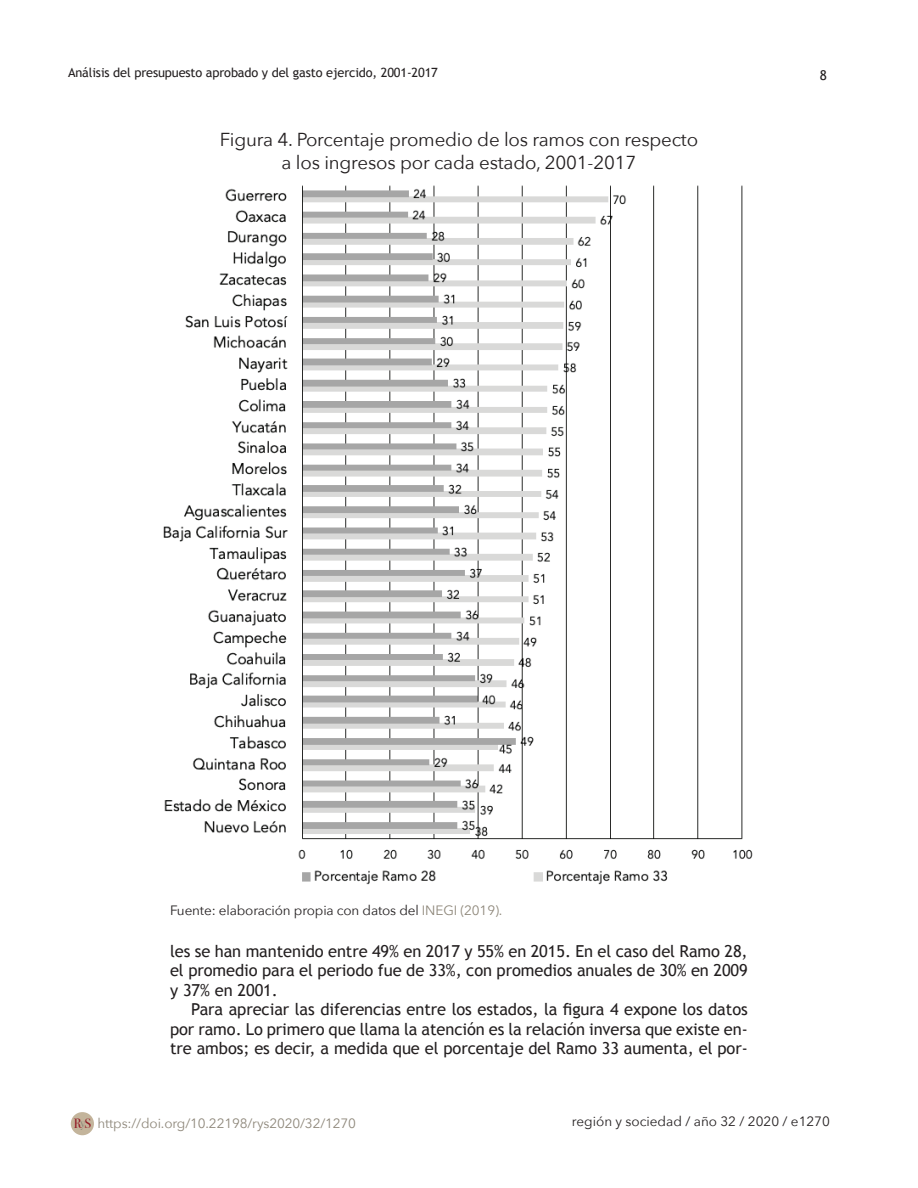
<style>
.page{position:relative;width:918px;height:1188px;background:#fff}
.page>*{position:absolute;margin:0;border:0;box-sizing:border-box;transform-origin:0 0}
.t1{font:18.75px/22.5px "Avenir Next";letter-spacing:-.01em;color:#231f20;text-align:center}
.t2{font:16.5px/19.5px "Trebuchet MS";letter-spacing:-.005em;color:#231f20;text-align:justify}
.t3{font:13.5px "Avenir Next";letter-spacing:-.01em;color:#231f20}
.t4{font:13.5px "Avenir Next";letter-spacing:-.01em;color:#8e877a}
.t5{font:13.5px "Trebuchet MS";color:#231f20}
.t6{font:12.75px "Trebuchet MS";letter-spacing:-.01em;color:#231f20}
.s1{color:#8e877a}
.s2{font-family:"Bodoni Svty Two ITCTT";color:#931924}
.s3{font-family:"Bodoni Svty Two ITCTT";font-size:12px}
</style>
<div class="page">
<div style="left:71px;top:1112px;width:23px;height:23px;background:#c3b49b;border-radius:50%"></div>
<img style="left:163px;top:185px;width:590px;height:700px">
<p class="t6" style="left:68px;top:65px;width:371px">Análisis del presupuesto aprobado y del gasto ejercido, 2001-2017</p>
<p class="t1" style="left:220px;top:128px;width:480px">Figura 4. Porcentaje promedio de los ramos con respecto a los ingresos por cada estado, 2001-2017</p>
<p class="t5" style="left:820px;top:67px;width:9px">8</p>
<p class="t3" style="left:170px;top:899px;width:334px">Fuente: elaboración propia con datos del <span class="s1">INEGI (2019).</span></p>
<p class="t2" style="left:170px;top:941px;width:579px">les se han mantenido entre 49% en 2017 y 55% en 2015. En el caso del Ramo 28, el promedio para el periodo fue de 33%, con promedios anuales de 30% en 2009 y 37% en 2001.</p>
<p class="t2" style="left:170px;top:1000px;width:579px;text-indent:21px">Para apreciar las diferencias entre los estados, la figura 4 expone los datos por ramo. Lo primero que llama la atención es la relación inversa que existe en&shy;tre ambos; es decir, a medida que el porcentaje del Ramo 33 aumenta, el por-</p>
<p class="t4" style="left:74px;top:1111px;width:284px"><span class="s2">R</span><span class="s3">y</span><span class="s2">S</span> https://doi.org/10.22198/rys2020/32/1270</p>
<p class="t3" style="left:572px;top:1110px;width:260px">región y sociedad / año 32 / 2020 / e1270</p>
</div>
